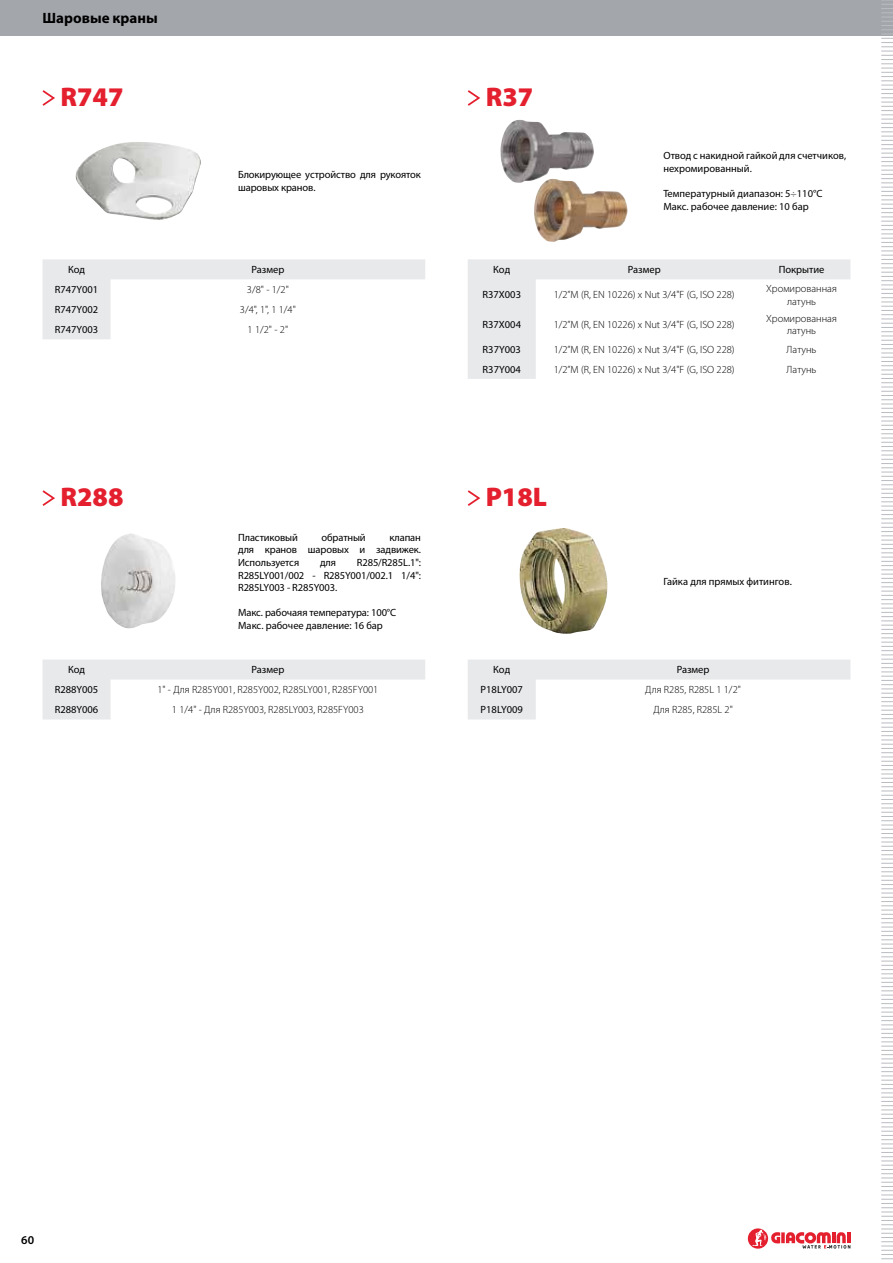
<style>
.page{position:relative;width:893px;height:1263px;background:#fff}
.page>*{position:absolute;margin:0;border:0;box-sizing:border-box;transform-origin:0 0}
.t1{font:900 27px "Myriad Pro";color:#e4202f}
.t2{font:700 15px "Myriad Pro";color:#000}
.t3{font:600 12px "Myriad Pro";color:#000}
.t4{font:10.5px/12.6px "Myriad Pro";color:#000}
.t5{font:300 10.5px/12.6px "Myriad Pro";color:#000;text-align:center}
.s1{font-weight:300}
</style>
<div class="page">
<div style="left:0;top:0;width:893px;height:35px;background:#a3a6ab"></div>
<svg style="left:781px;top:1232px;width:4px;height:11px"></svg>
<svg style="left:786px;top:1232px;width:64px;height:16px"></svg>
<div style="left:748px;top:1228px;width:20px;height:21px;background:#e4202f;border-radius:50%"></div>
<svg style="left:752px;top:1229px;width:28px;height:17px"></svg>
<svg style="left:43px;top:659px;width:382px;height:60px"></svg>
<svg style="left:42px;top:490px;width:13px;height:16px"></svg>
<img style="left:101px;top:533px;width:74px;height:95px">
<svg style="left:43px;top:259px;width:382px;height:80px"></svg>
<svg style="left:42px;top:90px;width:13px;height:16px"></svg>
<img style="left:76px;top:142px;width:125px;height:78px">
<svg style="left:468px;top:259px;width:382px;height:120px"></svg>
<svg style="left:467px;top:90px;width:13px;height:16px"></svg>
<img style="left:500px;top:120px;width:94px;height:63px">
<img style="left:534px;top:179px;width:94px;height:63px">
<svg style="left:468px;top:659px;width:382px;height:60px"></svg>
<svg style="left:467px;top:490px;width:14px;height:16px"></svg>
<img style="left:519px;top:528px;width:88px;height:106px">
<svg style="left:881px;top:0;width:12px;height:1259px"></svg>
<h2 class="t2" style="left:43px;top:12px;width:117px">Шаровые краны</h2>
<h1 class="t1" style="left:60px;top:81px;width:65px">R747</h1>
<p class="t4" style="left:238px;top:169px;width:184px">Блокирующее устройство для рукояток шаровых кранов.</p>
<p class="t4" style="left:68px;top:264px;width:18px">Код</p>
<p class="t4" style="left:251px;top:264px;width:34px">Размер</p>
<p class="t4" style="left:55px;top:284px;width:45px">R747Y001</p>
<p class="t5" style="left:247px;top:284px;width:43px">3/8" - 1/2"</p>
<p class="t4" style="left:55px;top:304px;width:45px">R747Y002</p>
<p class="t5" style="left:240px;top:304px;width:57px">3/4", 1", 1 1/4"</p>
<p class="t4" style="left:55px;top:324px;width:45px">R747Y003</p>
<p class="t5" style="left:248px;top:324px;width:42px">1 1/2" - 2"</p>
<h1 class="t1" style="left:60px;top:481px;width:65px">R288</h1>
<p class="t4" style="left:238px;top:532px;width:61px">Пластиковый</p>
<p class="t4" style="left:321px;top:532px;width:46px">обратный</p>
<p class="t4" style="left:238px;top:532px;width:184px;text-align:justify;text-indent:151px">клапан для кранов шаровых и задвижек.<br>Используется</p>
<p class="t4" style="left:238px;top:557px;width:184px;text-align:justify;text-indent:119px">R285/R285L.1":<br>R285LY001/002 - R285Y001/002.1 1/4":<br>R285LY003 - R285Y003.</p>
<p class="t4" style="left:238px;top:607px;width:160px">Макс. рабочаяя температура: 100°C<br>Макс. рабочее давление: 16 бар</p>
<p class="t4" style="left:320px;top:557px;width:18px">для</p>
<p class="t4" style="left:68px;top:664px;width:18px">Код</p>
<p class="t4" style="left:251px;top:664px;width:34px">Размер</p>
<p class="t4" style="left:55px;top:684px;width:45px">R288Y005</p>
<p class="t5" style="left:157px;top:684px;width:223px">1" - Для R285Y001, R285Y002, R285LY001, R285FY001</p>
<p class="t4" style="left:55px;top:704px;width:45px">R288Y006</p>
<p class="t5" style="left:172px;top:704px;width:193px">1 1/4" - Для R285Y003, R285LY003, R285FY003</p>
<h1 class="t1" style="left:486px;top:81px;width:49px">R37</h1>
<p class="t4" style="left:663px;top:151px;width:184px">Отвод с накидной гайкой для счетчиков, нехромированный.</p>
<p class="t4" style="left:663px;top:188px;width:161px">Температурный диапазон: 5<span class="s1">÷</span>110°C<br>Макс. рабочее давление: 10 бар</p>
<p class="t4" style="left:493px;top:264px;width:18px">Код</p>
<p class="t4" style="left:628px;top:264px;width:34px">Размер</p>
<p class="t4" style="left:779px;top:264px;width:47px">Покрытие</p>
<p class="t4" style="left:482px;top:289px;width:40px">R37X003</p>
<p class="t5" style="left:554px;top:289px;width:183px">1/2”M (R, EN 10226) x Nut 3/4"F (G, ISO 228)</p>
<p class="t5" style="left:766px;top:282px;width:72px">Хромированная латунь</p>
<p class="t4" style="left:482px;top:319px;width:40px">R37X004</p>
<p class="t5" style="left:554px;top:318px;width:183px">1/2”M (R, EN 10226) x Nut 3/4"F (G, ISO 228)</p>
<p class="t5" style="left:766px;top:312px;width:72px">Хромированная латунь</p>
<p class="t4" style="left:483px;top:344px;width:40px">R37Y003</p>
<p class="t5" style="left:554px;top:343px;width:183px">1/2”M (R, EN 10226) x Nut 3/4"F (G, ISO 228)</p>
<p class="t5" style="left:787px;top:343px;width:31px">Латунь</p>
<p class="t4" style="left:483px;top:364px;width:40px">R37Y004</p>
<p class="t5" style="left:554px;top:363px;width:183px">1/2”M (R, EN 10226) x Nut 3/4"F (G, ISO 228)</p>
<p class="t5" style="left:787px;top:363px;width:31px">Латунь</p>
<h1 class="t1" style="left:486px;top:481px;width:63px">P18L</h1>
<p class="t4" style="left:663px;top:576px;width:130px">Гайка для прямых фитингов.</p>
<p class="t4" style="left:493px;top:664px;width:18px">Код</p>
<p class="t4" style="left:677px;top:664px;width:34px">Размер</p>
<p class="t4" style="left:481px;top:684px;width:44px">P18LY007</p>
<p class="t5" style="left:645px;top:684px;width:97px">Для R285, R285L 1 1/2"</p>
<p class="t4" style="left:481px;top:704px;width:44px">P18LY009</p>
<p class="t5" style="left:653px;top:704px;width:81px">Для R285, R285L 2"</p>
<p class="t3" style="left:21px;top:1234px;width:14px">60</p>
</div>
